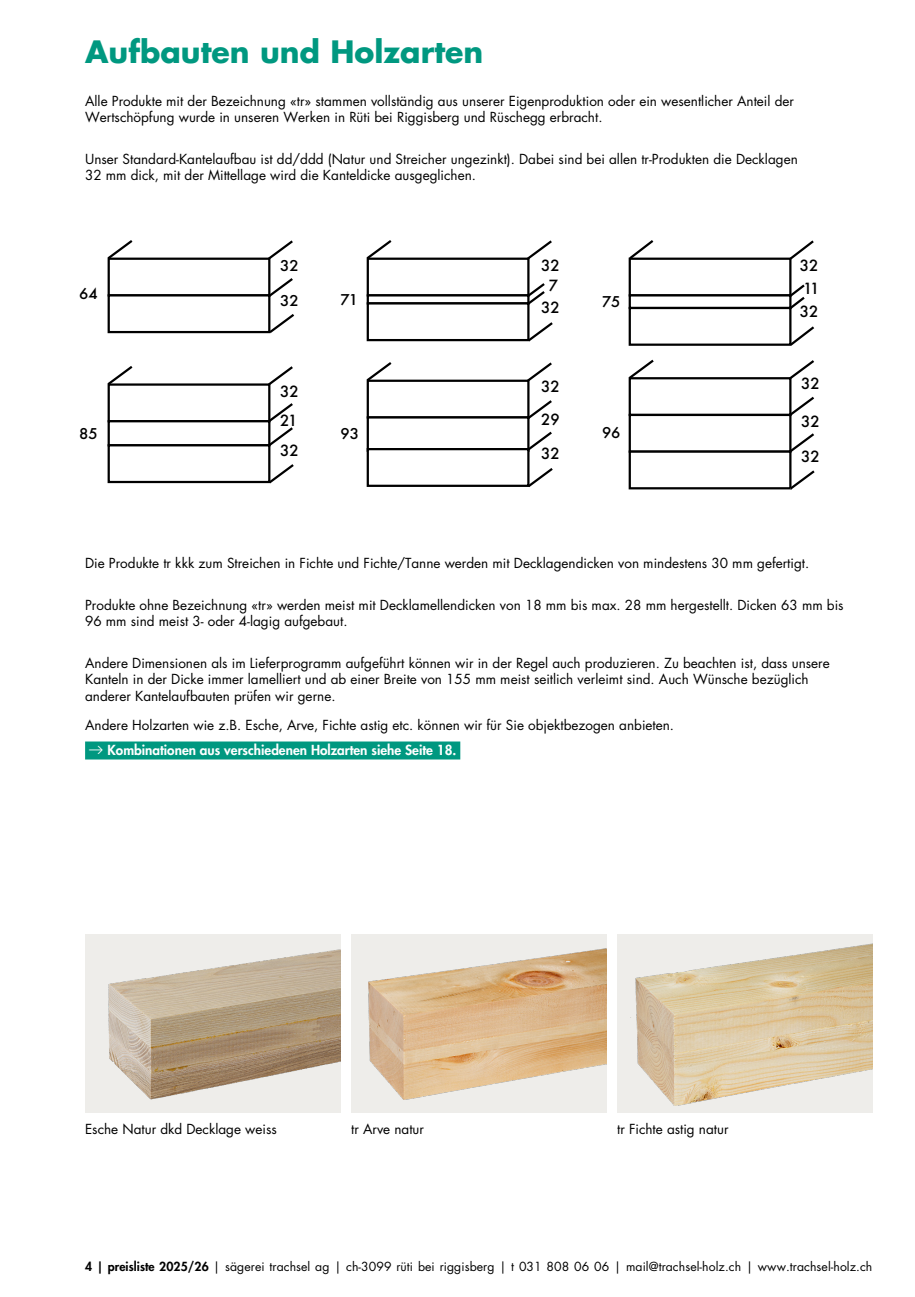
<style>
.page{position:relative;width:915px;height:1297px;background:#fff}
.page>*{position:absolute;margin:0;border:0;box-sizing:border-box;transform-origin:0 0}
.t1{font:700 30px "Futura Std";color:#009880}
.t2{font:500 15px "Futura";color:#000}
.t3{font:500 14.4px "Futura";color:#000;scale:1.04 1}
.t4{font:13.5px/16.5px "Futura Std";color:#000}
.t5{font:800 13.5px "Futura Std";color:#fff}
.t6{font:12.15px "Futura Std";letter-spacing:.005em;color:#000}
.s1{font-weight:800}
</style>
<div class="page">
<img style="left:85px;top:935px;width:255px;height:178px">
<div style="left:351px;top:935px;width:255px;height:178px;background:#eeedea"></div>
<img style="left:368px;top:949px;width:238px;height:150px">
<div style="left:617px;top:935px;width:255px;height:178px;background:#eeedea"></div>
<img style="left:630px;top:943px;width:242px;height:162px">
<div style="left:85px;top:741px;width:375px;height:18px;background:#009880"></div>
<div style="left:107px;top:258px;width:163px;height:38px;border:2px solid #000"></div>
<div style="left:107px;top:294px;width:163px;height:39px;border:2px solid #000"></div>
<div style="left:107px;top:383px;width:163px;height:39px;border:2px solid #000"></div>
<div style="left:107px;top:420px;width:163px;height:26px;border:2px solid #000"></div>
<div style="left:107px;top:444px;width:163px;height:39px;border:2px solid #000"></div>
<div style="left:366px;top:258px;width:163px;height:38px;border:2px solid #000"></div>
<div style="left:366px;top:294px;width:163px;height:11px;border:2px solid #000"></div>
<div style="left:366px;top:302px;width:163px;height:39px;border:2px solid #000"></div>
<div style="left:366px;top:380px;width:163px;height:39px;border:2px solid #000"></div>
<div style="left:366px;top:416px;width:163px;height:36px;border:2px solid #000"></div>
<div style="left:367px;top:449px;width:161px;height:37px;background:#fff"></div>
<div style="left:366px;top:448px;width:163px;height:39px;border:2px solid #000"></div>
<div style="left:628px;top:258px;width:163px;height:38px;border:2px solid #000"></div>
<div style="left:628px;top:294px;width:163px;height:15px;border:2px solid #000"></div>
<div style="left:628px;top:307px;width:163px;height:39px;border:2px solid #000"></div>
<div style="left:628px;top:377px;width:163px;height:39px;border:2px solid #000"></div>
<div style="left:628px;top:414px;width:163px;height:39px;border:2px solid #000"></div>
<div style="left:628px;top:450px;width:163px;height:39px;border:2px solid #000"></div>
<svg style="left:107px;top:240px;width:28px;height:21px"></svg>
<svg style="left:265px;top:240px;width:28px;height:22px"></svg>
<svg style="left:107px;top:366px;width:28px;height:21px"></svg>
<svg style="left:265px;top:366px;width:28px;height:22px"></svg>
<svg style="left:366px;top:362px;width:28px;height:21px"></svg>
<svg style="left:524px;top:362px;width:28px;height:22px"></svg>
<svg style="left:524px;top:398px;width:28px;height:24px"></svg>
<svg style="left:524px;top:429px;width:28px;height:24px"></svg>
<svg style="left:525px;top:466px;width:28px;height:21px"></svg>
<svg style="left:628px;top:359px;width:28px;height:22px"></svg>
<svg style="left:786px;top:360px;width:28px;height:22px"></svg>
<svg style="left:786px;top:394px;width:28px;height:24px"></svg>
<svg style="left:786px;top:431px;width:28px;height:24px"></svg>
<svg style="left:787px;top:468px;width:28px;height:22px"></svg>
<svg style="left:366px;top:240px;width:28px;height:21px"></svg>
<svg style="left:524px;top:240px;width:28px;height:22px"></svg>
<svg style="left:628px;top:240px;width:27px;height:21px"></svg>
<svg style="left:787px;top:240px;width:27px;height:22px"></svg>
<svg style="left:787px;top:282px;width:18px;height:29px"></svg>
<svg style="left:787px;top:324px;width:28px;height:22px"></svg>
<svg style="left:265px;top:276px;width:28px;height:24px"></svg>
<svg style="left:267px;top:312px;width:27px;height:22px"></svg>
<svg style="left:265px;top:401px;width:28px;height:48px"></svg>
<svg style="left:266px;top:462px;width:28px;height:22px"></svg>
<svg style="left:524px;top:281px;width:21px;height:26px"></svg>
<svg style="left:525px;top:320px;width:28px;height:22px"></svg>
<h1 class="t1" style="left:85px;top:32px;width:399px">Aufbauten und Holzarten</h1>
<p class="t4" style="left:85px;top:93px;width:710px">Alle Produkte mit der Bezeichnung «tr» stammen vollständig aus unserer Eigenproduktion oder ein wesentlicher Anteil der<br>Wertschöpfung wurde in unseren Werken in Rüti bei Riggisberg und Rüschegg erbracht.</p>
<p class="t4" style="left:85px;top:151px;width:714px">Unser Standard-Kantelaufbau ist dd/ddd (Natur und Streicher ungezinkt). Dabei sind bei allen tr-Produkten die Decklagen<br>32 mm dick, mit der Mittellage wird die Kanteldicke ausgeglichen.</p>
<p class="t3" style="left:79px;top:284px;width:19px">64</p>
<p class="t3" style="left:79px;top:424px;width:19px">85</p>
<p class="t3" style="left:280px;top:256px;width:19px">32</p>
<p class="t3" style="left:280px;top:290px;width:19px">32</p>
<p class="t2" style="left:280px;top:381px;width:20px">32</p>
<p class="t2" style="left:280px;top:410px;width:19px">21</p>
<p class="t2" style="left:280px;top:441px;width:20px">32</p>
<p class="t3" style="left:340px;top:289px;width:18px">71</p>
<p class="t3" style="left:340px;top:424px;width:19px">93</p>
<p class="t2" style="left:541px;top:255px;width:20px">32</p>
<p class="t2" style="left:541px;top:297px;width:20px">32</p>
<p class="t2" style="left:548px;top:275px;width:11px">7</p>
<p class="t3" style="left:601px;top:292px;width:19px">75</p>
<p class="t2" style="left:799px;top:255px;width:20px">32</p>
<p class="t2" style="left:799px;top:301px;width:20px">32</p>
<p class="t2" style="left:803px;top:278px;width:18px">11</p>
<p class="t2" style="left:541px;top:376px;width:20px">32</p>
<p class="t2" style="left:800px;top:374px;width:20px">32</p>
<p class="t2" style="left:541px;top:409px;width:20px">29</p>
<p class="t3" style="left:601px;top:423px;width:19px">96</p>
<p class="t2" style="left:800px;top:411px;width:20px">32</p>
<p class="t2" style="left:541px;top:443px;width:20px">32</p>
<p class="t2" style="left:800px;top:447px;width:20px">32</p>
<p class="t4" style="left:85px;top:555px;width:725px">Die Produkte tr kkk zum Streichen in Fichte und Fichte/Tanne werden mit Decklagendicken von mindestens 30 mm gefertigt.</p>
<p class="t4" style="left:85px;top:597px;width:759px">Produkte ohne Bezeichnung «tr» werden meist mit Decklamellendicken von 18 mm bis max. 28 mm hergestellt. Dicken 63 mm bis<br>96 mm sind meist 3- oder 4-lagig aufgebaut.</p>
<p class="t4" style="left:85px;top:655px;width:746px">Andere Dimensionen als im Lieferprogramm aufgeführt können wir in der Regel auch produzieren. Zu beachten ist, dass unsere<br>Kanteln in der Dicke immer lamelliert und ab einer Breite von 155 mm meist seitlich verleimt sind. Auch Wünsche bezüglich anderer Kantelaufbauten prüfen wir gerne.</p>
<p class="t4" style="left:85px;top:717px;width:590px">Andere Holzarten wie z.B. Esche, Arve, Fichte astig etc. können wir für Sie objektbezogen anbieten.</p>
<p class="t5" style="left:108px;top:741px;width:350px">Kombinationen aus verschiedenen Holzarten siehe Seite 18.</p>
<p class="t4" style="left:85px;top:1121px;width:193px">Esche Natur dkd Decklage weiss</p>
<p class="t4" style="left:351px;top:1121px;width:74px">tr Arve natur</p>
<p class="t4" style="left:617px;top:1121px;width:113px">tr Fichte astig natur</p>
<p class="t6" style="left:85px;top:1258px;width:788px"><span class="s1">4 | preisliste 2025/26</span> | sägerei trachsel ag | ch-3099 rüti bei riggisberg | t 031 808 06 06 | mail@trachsel-holz.ch | www.trachsel-holz.ch</p>
</div>
